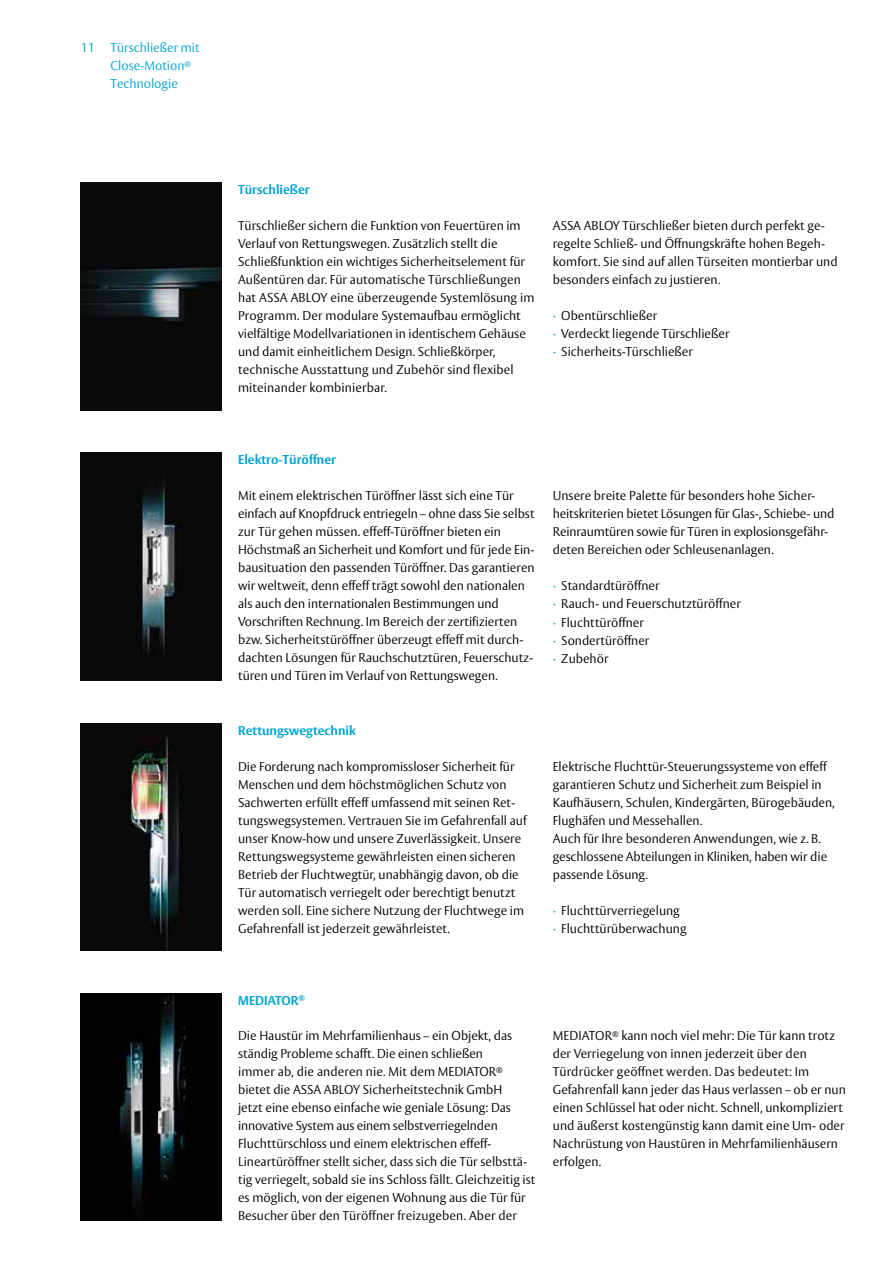
<style>
.page{position:relative;width:893px;height:1263px;background:#fff}
.page>*{position:absolute;margin:0;border:0;box-sizing:border-box;transform-origin:0 0}
.t1{font:300 12.75px/18px "ASSA Vesta";color:#000}
.t2{font:700 12.75px "ASSA Vesta";color:#00a3d2}
.t3{font:300 12.75px/18px "ASSA Vesta";color:#00a3d2}
.s1{color:#00a3d2}
</style>
<div class="page">
<img style="left:81px;top:723px;width:140px;height:227px">
<img style="left:81px;top:183px;width:140px;height:227px">
<img style="left:81px;top:453px;width:140px;height:227px">
<img style="left:81px;top:993px;width:140px;height:227px">
<p class="t3" style="left:111px;top:40px;width:91px;text-indent:-30px">11 Türschließer mit<br>Close-Motion<sup>®<br></sup>Technologie</p>
<p class="t2" style="left:238px;top:182px;width:73px">Türschließer</p>
<p class="t1" style="left:238px;top:217px;width:298px">Türschließer sichern die Funktion von Feuertüren im Verlauf von Rettungswegen. Zusätzlich stellt die Schließfunktion ein wichtiges Sicherheitselement für Außentüren dar. Für automatische Türschließungen hat ASSA ABLOY eine überzeugende Systemlösung im Programm. Der modulare Systemaufbau ermöglicht vielfältige Modellvariationen in identischem Gehäuse und damit einheitlichem Design. Schließkörper, technische Ausstattung und Zubehör sind flexibel miteinander kombinierbar.</p>
<p class="t1" style="left:553px;top:217px;width:286px">ASSA ABLOY Türschließer bieten durch perfekt ge&shy;regelte Schließ- und Öffnungskräfte hohen Begeh&shy;komfort. Sie sind auf allen Türseiten montierbar und besonders einfach zu justieren.</p>
<p class="t1" style="left:553px;top:307px;width:178px"><span class="s1">∙</span> Obentürschließer<br><span class="s1">∙</span> Verdeckt liegende Türschließer <span class="s1">∙</span> Sicherheits-Türschließer</p>
<p class="t2" style="left:238px;top:452px;width:100px">Elektro-Türöffner</p>
<p class="t1" style="left:238px;top:487px;width:298px">Mit einem elektrischen Türöffner lässt sich eine Tür einfach auf Knopfdruck entriegeln – ohne dass Sie selbst zur Tür gehen müssen. effeff-Türöffner bieten ein Höchstmaß an Sicherheit und Komfort und für jede Ein&shy;bausituation den passenden Türöffner. Das garantieren wir weltweit, denn effeff trägt sowohl den nationalen als auch den internationalen Bestimmungen und Vorschriften Rechnung. Im Bereich der zertifizierten bzw. Sicherheitstüröffner überzeugt effeff mit durch&shy;dachten Lösungen für Rauchschutztüren, Feuerschutz&shy;türen und Türen im Verlauf von Rettungswegen.</p>
<p class="t1" style="left:553px;top:488px;width:283px">Unsere breite Palette für besonders hohe Sicher&shy;heitskriterien bietet Lösungen für Glas-, Schiebe- und Reinraumtüren sowie für Türen in explosionsgefähr&shy;deten Bereichen oder Schleusenanlagen.</p>
<p class="t1" style="left:553px;top:578px;width:190px"><span class="s1">∙</span> Standardtüröffner<br><span class="s1">∙</span> Rauch- und Feuerschutztüröffner <span class="s1">∙</span> Fluchttüröffner<br><span class="s1">∙</span> Sondertüröffner<br><span class="s1">∙</span> Zubehör</p>
<p class="t2" style="left:238px;top:722px;width:119px">Rettungswegtechnik</p>
<p class="t1" style="left:238px;top:758px;width:290px">Die Forderung nach kompromissloser Sicherheit für Menschen und dem höchstmöglichen Schutz von Sachwerten erfüllt effeff umfassend mit seinen Ret&shy;tungswegsystemen. Vertrauen Sie im Gefahrenfall auf unser Know-how und unsere Zuverlässigkeit. Unsere Rettungswegsysteme gewährleisten einen sicheren Betrieb der Fluchtwegtür, unabhängig davon, ob die Tür automatisch verriegelt oder berechtigt benutzt werden soll. Eine sichere Nutzung der Fluchtwege im Gefahrenfall ist jederzeit gewährleistet.</p>
<p class="t1" style="left:553px;top:758px;width:284px">Elektrische Fluchttür-Steuerungssysteme von effeff garantieren Schutz und Sicherheit zum Beispiel in Kaufhäusern, Schulen, Kindergärten, Bürogebäuden, Flughäfen und Messehallen.<br>Auch für Ihre besonderen Anwendungen, wie z. B. geschlossene Abteilungen in Kliniken, haben wir die passende Lösung.</p>
<p class="t1" style="left:553px;top:902px;width:135px"><span class="s1">∙</span> Fluchttürverriegelung <span class="s1">∙</span> Fluchttürüberwachung</p>
<p class="t2" style="left:238px;top:992px;width:68px">MEDIATOR<sup>®</sup></p>
<p class="t1" style="left:238px;top:1027px;width:299px">Die Haustür im Mehrfamilienhaus – ein Objekt, das ständig Probleme schafft. Die einen schließen<br>immer ab, die anderen nie. Mit dem MEDIATOR<sup>® </sup>bietet die ASSA ABLOY Sicherheitstechnik GmbH<br>jetzt eine ebenso einfache wie geniale Lösung: Das innovative System aus einem selbstverriegelnden Fluchttürschloss und einem elektrischen effeff-Lineartüröffner stellt sicher, dass sich die Tür selbsttä&shy;tig verriegelt, sobald sie ins Schloss fällt. Gleichzeitig ist es möglich, von der eigenen Wohnung aus die Tür für Besucher über den Türöffner freizugeben. Aber der</p>
<p class="t1" style="left:553px;top:1027px;width:295px">MEDIATOR<sup>®</sup> kann noch viel mehr: Die Tür kann trotz der Verriegelung von innen jederzeit über den Türdrücker geöffnet werden. Das bedeutet: Im Gefahrenfall kann jeder das Haus verlassen – ob er nun einen Schlüssel hat oder nicht. Schnell, unkompliziert und äußerst kostengünstig kann damit eine Um- oder Nachrüstung von Haustüren in Mehrfamilienhäusern erfolgen.</p>
</div>
